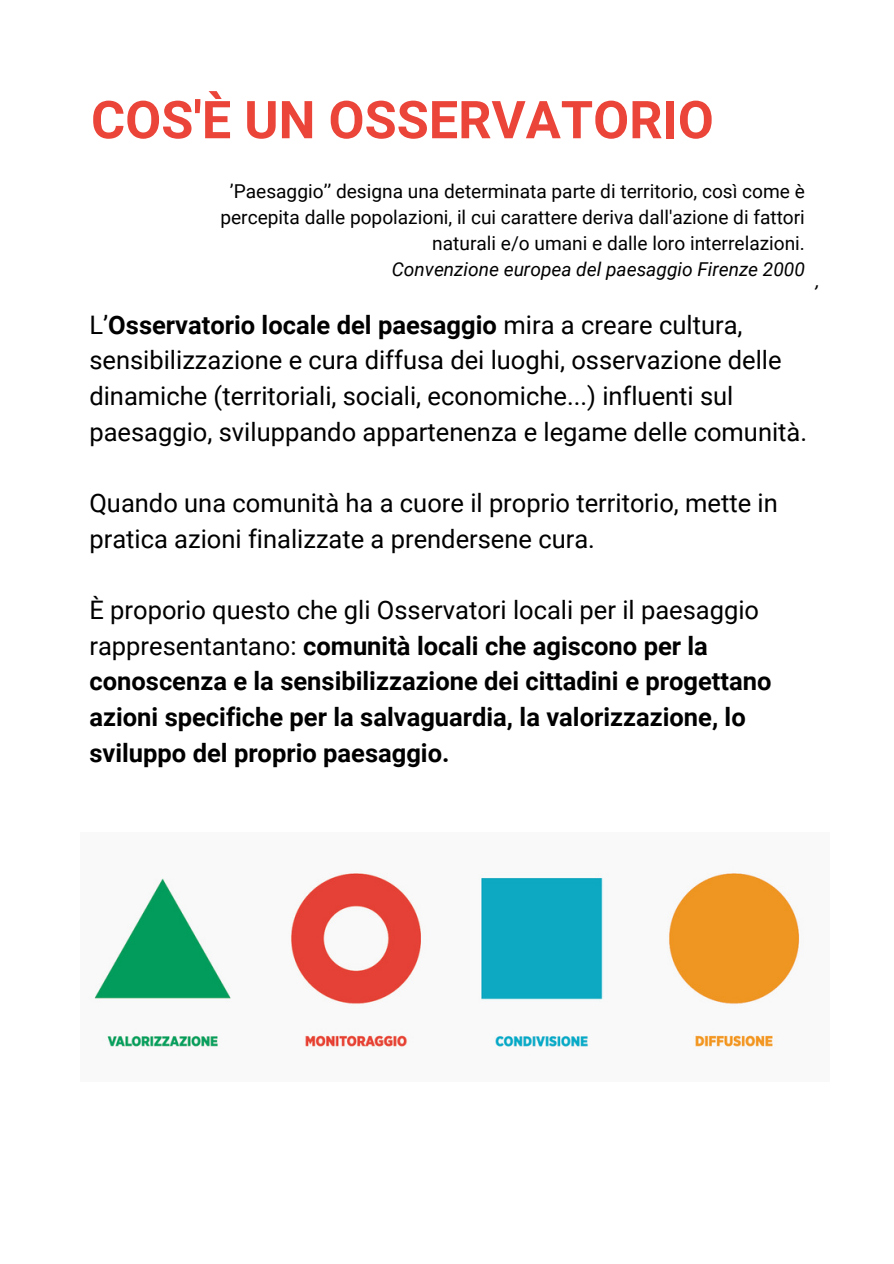
<style>
.page{position:relative;width:894px;height:1264px;background:#fff}
.page>*{position:absolute;margin:0;border:0;box-sizing:border-box;transform-origin:0 0}
.t1{font:700 52.2px "Roboto";color:#eb4439}
.t2{font:25.5px/35.7px "Roboto";color:#000}
.t3{font:700 25.5px/35.7px "Roboto";color:#000}
.t4{font:italic 19.65px "Roboto";color:#000}
.t5{font:19.05px/26px "Roboto";color:#000;text-align:right}
.t6{font:italic 19.05px "Roboto";color:#000}
.s1{font-weight:700}
.s2{font-weight:400}
</style>
<div class="page">
<img style="left:94px;top:872px;width:710px;height:177px">
<p class="t1" style="left:91px;top:90px;width:624px">COS'È UN OSSERVATORIO</p>
<p class="t5" style="left:220px;top:178px;width:586px">’Paesaggio’’ designa una determinata parte di territorio, così come è percepita dalle popolazioni, il cui carattere deriva dall'azione di fattori naturali e/o umani e dalle loro interrelazioni.</p>
<p class="t6" style="left:391px;top:258px;width:414px">Convenzione europea del paesaggio Firenze 2000</p>
<p class="t2" style="left:89px;top:307px;width:719px">L’<span class="s1">Osservatorio locale del paesaggio</span> mira a creare cultura, sensibilizzazione e cura diffusa dei luoghi, osservazione delle dinamiche (territoriali, sociali, economiche...) influenti sul paesaggio, sviluppando appartenenza e legame delle comunità.</p>
<p class="t4" style="left:813px;top:282px;width:5px">’</p>
<p class="t2" style="left:89px;top:485px;width:689px">Quando una comunità ha a cuore il proprio territorio, mette in pratica azioni finalizzate a prendersene cura.</p>
<p class="t3" style="left:89px;top:592px;width:683px"><span class="s2">È proporio questo che gli Osservatori locali per il paesaggio rappresentantano:</span> comunità locali che agiscono per la conoscenza e la sensibilizzazione dei cittadini e progettano azioni specifiche per la salvaguardia, la valorizzazione, lo sviluppo del proprio paesaggio.</p>
</div>
